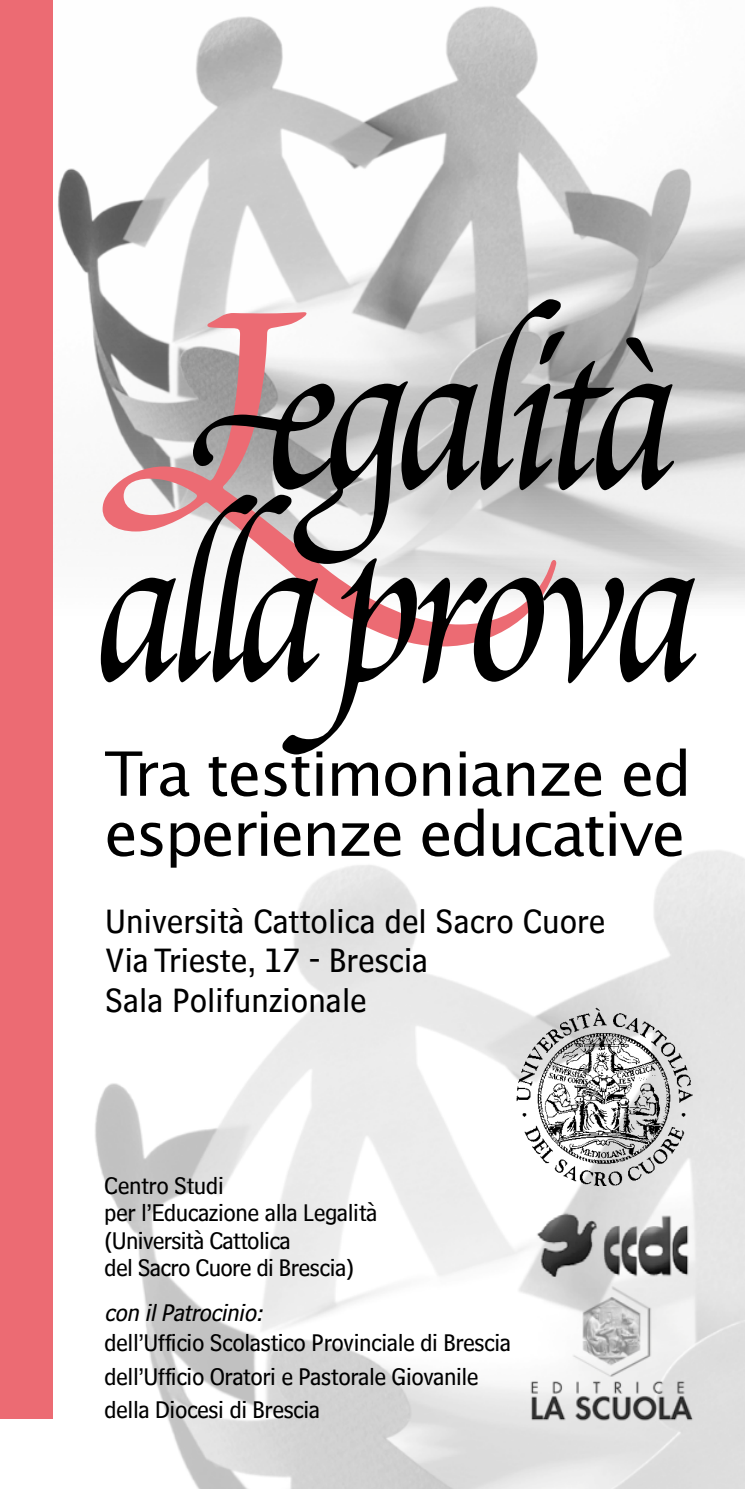
<style>
.page{position:relative;width:745px;height:1489px;background:#fff}
.page>*{position:absolute;margin:0;border:0;box-sizing:border-box;transform-origin:0 0}
.t1{font:259.5px "Poetica Chancery IV";letter-spacing:-.04em;color:#000}
.t2{font:255px "Poetica Chancery IV";letter-spacing:-.04em;color:#000}
.t3{font:61.25px/60px "Lucida Sans";letter-spacing:-.04em;color:#000}
.t4{font:35px/39.5px "Bell Centennial Std Sub Capt";color:#000}
.t5{font:25px/27.5px "Bell Centennial Std Sub Capt";letter-spacing:-.02em;color:#000}
.t6{font:italic 25px "Bell Centennial Std Sub Capt";color:#000}
.s1{font-family:"Poetica Std";font-size:422.5px;color:#ec6b73}
.s2{font-family:"Poetica Supp Lowercase Beg I"}
</style>
<div class="page">
<img style="left:0;top:815px;width:744px;height:673px">
<img style="left:52px;top:0;width:692px;height:636px">
<img style="left:515px;top:1006px;width:178px;height:182px">
<div style="left:0;top:0;width:52px;height:1417px;background:#ec6b73"></div>
<img style="left:536px;top:1212px;width:152px;height:64px">
<img style="left:530px;top:1379px;width:164px;height:42px">
<img style="left:572px;top:1281px;width:80px;height:95px">
<h1 class="t1" style="left:104px;top:291px;width:572px"><span class="s1">L</span><span class="s2">e</span>galità</h1>
<h2 class="t2" style="left:94px;top:487px;width:605px">alla prova</h2>
<h3 class="t3" style="left:104px;top:744px;width:588px">Tra testimonianze ed esperienze educative</h3>
<h3 class="t4" style="left:105px;top:900px;width:501px">Università Cattolica del Sacro Cuore<br>Via Trieste, 17 - Brescia<br>Sala Polifunzionale</h3>
<p class="t5" style="left:104px;top:1170px;width:274px">Centro Studi<br>per l’Educazione alla Legalità (Università Cattolica<br>del Sacro Cuore di Brescia)</p>
<p class="t6" style="left:104px;top:1297px;width:165px">con ilPatrocinio:</p>
<p class="t5" style="left:104px;top:1325px;width:408px;line-height:33.5px">dell’Ufficio Scolastico Provinciale di Brescia dell’Ufficio Oratori e Pastorale Giovanile della Diocesi di Brescia</p>
</div>
